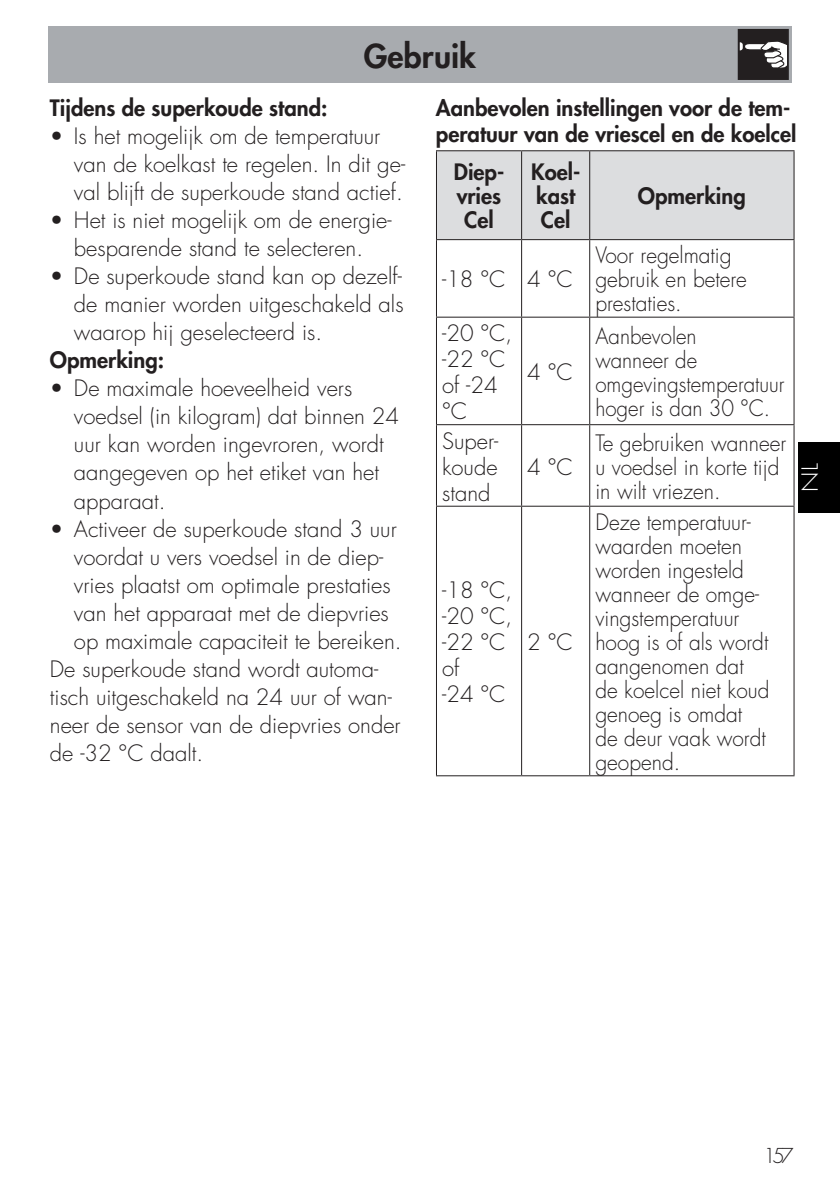
<style>
.page{position:relative;width:840px;height:1191px;background:#fff}
.page>*{position:absolute;margin:0;border:0;box-sizing:border-box;transform-origin:0 0}
.t1{font:800 32px "Futura Std";color:#231f20}
.t2{font:300 22px/28px "Futura Std";color:#231f20}
.t3{font:300 22px/24px "Futura Std";color:#231f20;scale:.95 1}
.t4{font:800 22px/24px "Futura Std";color:#231f20}
.t5{font:300 22px/24px "Futura Std";color:#231f20;scale:.93 1}
.t6{font:300 21.6px "Futura Std";color:#fff;scale:1.11 1}
.t7{font:300 20px "Futura Std";color:#231f20}
</style>
<div class="page">
<div style="left:797px;top:442px;width:42px;height:71px;background:#000"></div>
<div style="left:48px;top:26px;width:743px;height:57px;background:#a8abaf"></div>
<svg style="left:737px;top:29px;width:51px;height:51px;background:#4f4c4d"></svg>
<div style="left:436px;top:151px;width:357px;height:88px;background:#dcdddf"></div>
<hr style="left:435px;top:150px;width:86px;height:1px;background:#231f20">
<hr style="left:435px;top:151px;width:1px;height:88px;background:#231f20">
<hr style="left:521px;top:150px;width:68px;height:1px;background:#231f20">
<hr style="left:521px;top:151px;width:1px;height:88px;background:#231f20">
<hr style="left:589px;top:150px;width:205px;height:1px;background:#231f20">
<hr style="left:589px;top:151px;width:1px;height:88px;background:#231f20">
<hr style="left:793px;top:151px;width:1px;height:88px;background:#231f20">
<hr style="left:435px;top:239px;width:86px;height:1px;background:#231f20">
<hr style="left:435px;top:240px;width:1px;height:77px;background:#231f20">
<hr style="left:521px;top:239px;width:68px;height:1px;background:#231f20">
<hr style="left:521px;top:240px;width:1px;height:77px;background:#231f20">
<hr style="left:589px;top:239px;width:205px;height:1px;background:#231f20">
<hr style="left:589px;top:240px;width:1px;height:77px;background:#231f20">
<hr style="left:793px;top:240px;width:1px;height:77px;background:#231f20">
<hr style="left:435px;top:317px;width:86px;height:1px;background:#231f20">
<hr style="left:435px;top:318px;width:1px;height:106px;background:#231f20">
<hr style="left:521px;top:317px;width:68px;height:1px;background:#231f20">
<hr style="left:521px;top:318px;width:1px;height:106px;background:#231f20">
<hr style="left:589px;top:317px;width:205px;height:1px;background:#231f20">
<hr style="left:589px;top:318px;width:1px;height:106px;background:#231f20">
<hr style="left:793px;top:318px;width:1px;height:106px;background:#231f20">
<hr style="left:435px;top:424px;width:86px;height:1px;background:#231f20">
<hr style="left:435px;top:425px;width:1px;height:81px;background:#231f20">
<hr style="left:521px;top:424px;width:68px;height:1px;background:#231f20">
<hr style="left:521px;top:425px;width:1px;height:81px;background:#231f20">
<hr style="left:589px;top:424px;width:205px;height:1px;background:#231f20">
<hr style="left:589px;top:425px;width:1px;height:81px;background:#231f20">
<hr style="left:793px;top:425px;width:1px;height:81px;background:#231f20">
<hr style="left:435px;top:506px;width:86px;height:1px;background:#231f20">
<hr style="left:435px;top:507px;width:1px;height:268px;background:#231f20">
<hr style="left:521px;top:506px;width:68px;height:1px;background:#231f20">
<hr style="left:521px;top:507px;width:1px;height:268px;background:#231f20">
<hr style="left:589px;top:506px;width:205px;height:1px;background:#231f20">
<hr style="left:589px;top:507px;width:1px;height:268px;background:#231f20">
<hr style="left:793px;top:507px;width:1px;height:268px;background:#231f20">
<hr style="left:435px;top:775px;width:86px;height:1px;background:#231f20">
<hr style="left:521px;top:775px;width:68px;height:1px;background:#231f20">
<hr style="left:589px;top:775px;width:205px;height:1px;background:#231f20">
<h1 class="t1" style="left:363px;top:36px;width:114px">Gebruik</h1>
<p class="t4" style="left:50px;top:96px;width:279px">Tijdens de superkoude stand:</p>
<p class="t2" style="left:74px;top:123px;width:332px;text-indent:-24px">• Is het mogelijk om de temperatuur van de koelkast te regelen. In dit ge&shy;val blijft de superkoude stand actief.</p>
<p class="t2" style="left:50px;top:207px;width:343px;text-align:center">• Het is niet mogelijk om de energie&shy;besparende stand te selecteren.</p>
<p class="t2" style="left:74px;top:263px;width:331px;text-align:justify;text-indent:-24px">• De superkoude stand kan op dezelf&shy;de manier worden uitgeschakeld als waarop hij geselecteerd is.</p>
<p class="t4" style="left:50px;top:348px;width:116px">Opmerking:</p>
<p class="t2" style="left:74px;top:375px;width:326px;text-indent:-24px">• De maximale hoeveelheid vers voedsel (in kilogram) dat binnen 24 uur kan worden ingevroren, wordt aangegeven op het etiket van het apparaat.</p>
<p class="t2" style="left:50px;top:515px;width:348px">• Activeer de superkoude stand 3 uur</p>
<p class="t2" style="left:74px;top:543px;width:310px">voordat u vers voedsel in de diep-</p>
<p class="t2" style="left:74px;top:571px;width:318px">vries plaatst om optimale prestaties</p>
<p class="t2" style="left:74px;top:599px;width:316px">van het apparaat met de diepvries</p>
<p class="t2" style="left:74px;top:627px;width:329px">op maximale capaciteit te bereiken.</p>
<p class="t2" style="left:50px;top:655px;width:330px">De superkoude stand wordt automa-</p>
<p class="t2" style="left:50px;top:683px;width:343px">tisch uitgeschakeld na 24 uur of wan-</p>
<p class="t2" style="left:50px;top:711px;width:352px">neer de sensor van de diepvries onder</p>
<p class="t2" style="left:50px;top:739px;width:155px">de -32 °C daalt.</p>
<p class="t4" style="left:436px;top:95px;width:362px;line-height:26px">Aanbevolen instellingen voor de tem&shy;peratuur van de vriescel en de koelcel</p>
<p class="t4" style="left:453px;top:160px;width:52px;text-align:center">Diep&shy;vries<br>Cel</p>
<p class="t4" style="left:530px;top:160px;width:51px">Koel&shy;kast<br>Cel</p>
<p class="t4" style="left:637px;top:184px;width:109px">Opmerking</p>
<p class="t2" style="left:442px;top:266px;width:132px">-18 °C 4 °C</p>
<p class="t2" style="left:442px;top:321px;width:72px;line-height:26px">-20 °C, -22 °C of -24 °C</p>
<p class="t2" style="left:442px;top:428px;width:58px;line-height:26px;text-align:justify">Super&shy;koude stand</p>
<p class="t2" style="left:527px;top:359px;width:47px">4 °C</p>
<p class="t2" style="left:527px;top:453px;width:47px">4 °C</p>
<p class="t2" style="left:442px;top:577px;width:72px;line-height:26px">-18 °C, -20 °C, -22 °C of<br>-24 °C</p>
<p class="t2" style="left:527px;top:628px;width:47px">2 °C</p>
<p class="t3" style="left:595px;top:244px;width:161px">Voor regelmatig gebruik en betere prestaties.</p>
<p class="t5" style="left:595px;top:325px;width:205px">Aanbevolen<br>wanneer de omgevingstemperatuur hoger is dan 30 °C.</p>
<p class="t3" style="left:595px;top:431px;width:202px">Te gebruiken wanneer u voedsel in korte tijd in wilt vriezen.</p>
<p class="t3" style="left:595px;top:510px;width:184px">Deze temperatuur&shy;waarden moeten worden ingesteld wanneer de omge&shy;vingstemperatuur hoog is of als wordt aangenomen dat de koelcel niet koud genoeg is omdat de deur vaak wordt geopend.</p>
<p class="t6" style="left:796px;top:491px;width:27px;rotate:-90deg">NL</p>
<p class="t7" style="left:763px;top:1143px;width:32px">157</p>
</div>
